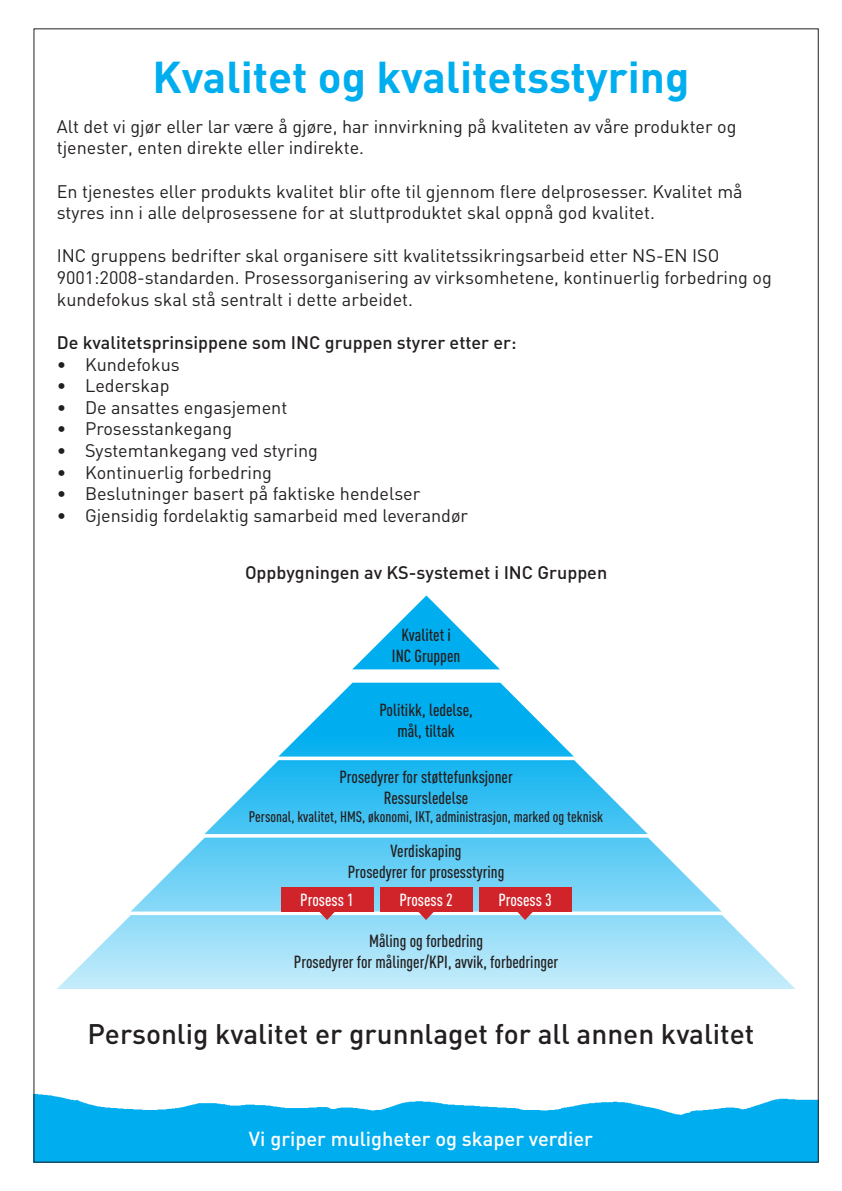
<style>
.page{position:relative;width:842px;height:1191px;background:#fff}
.page>*{position:absolute;margin:0;border:0;box-sizing:border-box;transform-origin:0 0}
.t1{font:700 44px "DIN";color:#00aeef}
.t2{font:500 28px "DIN";color:#231f20}
.t3{font:500 20px "DIN";color:#fff}
.t4{font:18px/21.6px "DIN";color:#231f20}
.t5{font:500 18px "DIN";color:#231f20}
.t6{font:500 17.4px/20.8px "DIN Cond";color:#231f20;text-align:center}
.t7{font:500 17.4px "DIN Cond";color:#fff}
.t8{font:500 15.2px "DIN Cond";color:#231f20}
</style>
<div class="page">
<img style="left:35px;top:1093px;width:782px;height:67px">
<svg style="left:352px;top:595px;width:148px;height:74px"></svg>
<svg style="left:204px;top:682px;width:444px;height:152px"></svg>
<svg style="left:131px;top:837px;width:590px;height:74px;background:#81d6f6"></svg>
<svg style="left:57px;top:915px;width:738px;height:74px;background:#b2e6f9"></svg>
<svg style="left:413px;top:911px;width:26px;height:9px"></svg>
<div style="left:281px;top:887px;width:92px;height:24px;background:#d1232a"></div>
<div style="left:380px;top:887px;width:92px;height:24px;background:#d1232a"></div>
<div style="left:479px;top:887px;width:92px;height:24px;background:#d1232a"></div>
<svg style="left:512px;top:911px;width:26px;height:9px"></svg>
<svg style="left:314px;top:911px;width:26px;height:9px"></svg>
<h1 class="t1" style="left:152px;top:47px;width:539px">Kvalitet og kvalitetsstyring</h1>
<p class="t4" style="left:57px;top:116px;width:681px">Alt det vi gjør eller lar være å gjøre, har innvirkning på kvaliteten av våre produkter og tjenester, enten direkte eller indirekte.</p>
<p class="t4" style="left:57px;top:181px;width:687px">En tjenestes eller produkts kvalitet blir ofte til gjennom flere delprosesser. Kvalitet må styres inn i alle delprosessene for at sluttproduktet skal oppnå god kvalitet.</p>
<p class="t4" style="left:57px;top:245px;width:717px">INC gruppens bedrifter skal organisere sitt kvalitetssikringsarbeid etter NS-EN ISO<br>9001:2008-standarden. Prosessorganisering av virksomhetene, kontinuerlig forbedring og kundefokus skal stå sentralt i dette arbeidet.</p>
<p class="t5" style="left:57px;top:330px;width:461px">De kvalitetsprinsippene som INC gruppen styrer etter er:</p>
<p class="t4" style="left:57px;top:353px;width:125px">• Kundefokus</p>
<p class="t4" style="left:57px;top:375px;width:114px">• Lederskap</p>
<p class="t4" style="left:57px;top:397px;width:232px">• De ansattes engasjement</p>
<p class="t4" style="left:57px;top:418px;width:177px">• Prosesstankegang</p>
<p class="t4" style="left:57px;top:440px;width:263px">• Systemtankegang ved styring</p>
<p class="t4" style="left:57px;top:461px;width:217px">• Kontinuerlig forbedring</p>
<p class="t4" style="left:57px;top:483px;width:365px">• Beslutninger basert på faktiske hendelser</p>
<p class="t4" style="left:57px;top:505px;width:413px">• Gjensidig fordelaktig samarbeid med leverandør</p>
<p class="t5" style="left:245px;top:560px;width:364px">Oppbygningen av KS-systemet i INC Gruppen</p>
<p class="t6" style="left:392px;top:624px;width:70px">Kvalitet i<br>INC Gruppen</p>
<p class="t6" style="left:379px;top:699px;width:95px">Politikk, ledelse, mål, tiltak</p>
<p class="t6" style="left:339px;top:766px;width:175px">Prosedyrer for støttefunksjoner<br>Ressursledelse</p>
<p class="t8" style="left:249px;top:807px;width:356px">Personal, kvalitet, HMS, økonomi, IKT, administrasjon, marked og teknisk</p>
<p class="t6" style="left:348px;top:840px;width:158px">Verdiskaping<br>Prosedyrer for prosesstyring</p>
<p class="t7" style="left:300px;top:889px;width:55px">Prosess 1</p>
<p class="t7" style="left:399px;top:889px;width:55px">Prosess 2</p>
<p class="t7" style="left:498px;top:889px;width:55px">Prosess 3</p>
<p class="t6" style="left:294px;top:930px;width:266px">Måling og forbedring<br>Prosedyrer for målinger/KPI, avvik, forbedringer</p>
<h2 class="t2" style="left:88px;top:1015px;width:668px">Personlig kvalitet er grunnlaget for all annen kvalitet</h2>
<p class="t3" style="left:249px;top:1125px;width:345px">Vi griper muligheter og skaper verdier</p>
</div>
